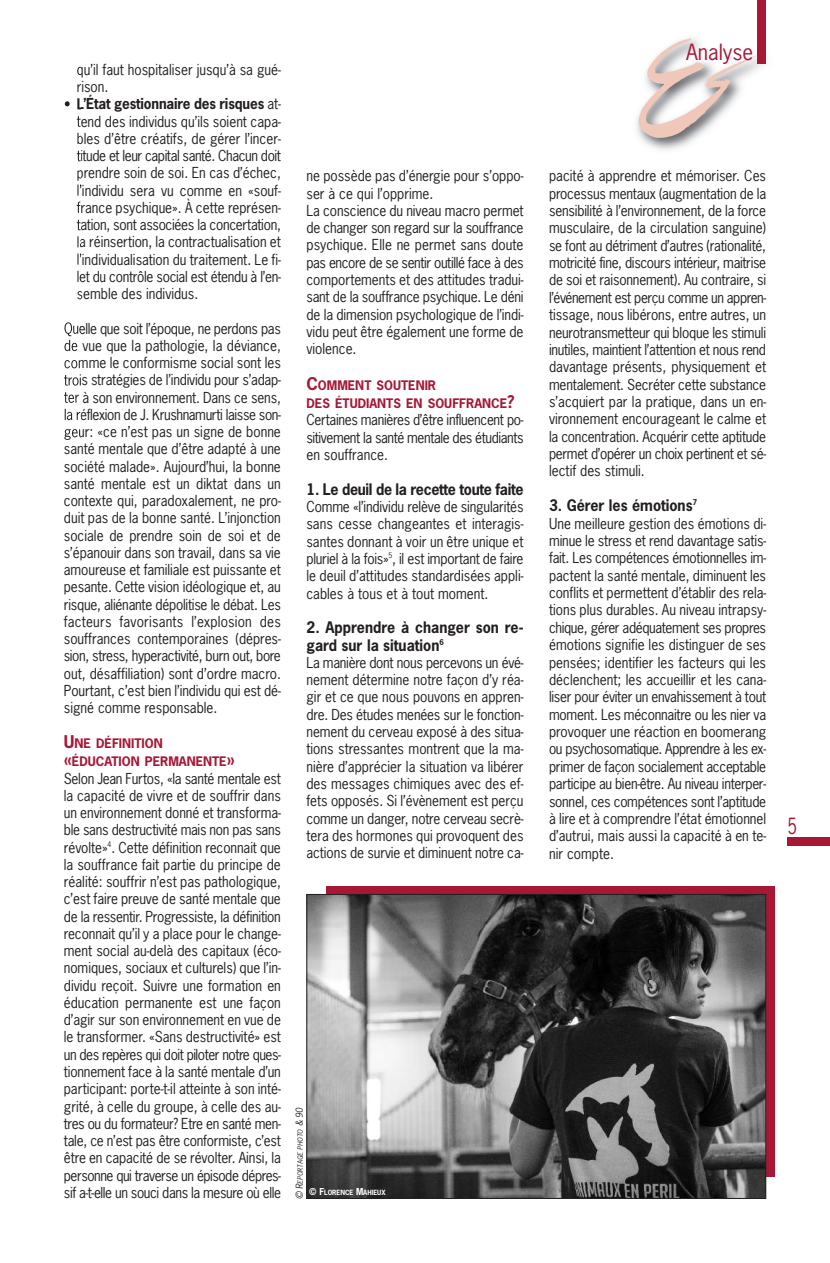
<style>
.page{position:relative;width:830px;height:1263px;background:#fff}
.page>*{position:absolute;margin:0;border:0;box-sizing:border-box;transform-origin:0 0}
.t1{font:21px "News Gothic";color:#a61836}
.t2{font:21px "News Gothic";color:#a61836;scale:.8 1}
.t3{font:700 15px/17.2px "News Gothic";color:#231f20;scale:.95 1}
.t4{font:700 15px "News Gothic";letter-spacing:-.025em;color:#231f20;scale:.95 1}
.t5{font:14.25px/17.2px "News Gothic";letter-spacing:-.005em;color:#231f20;text-align:justify;scale:.95 1}
.t6{font:700 12.3px/18px "News Gothic";color:#a61836}
.t7{font:italic 9px "News Gothic";color:#231f20}
.t8{font:italic 6.75px "News Gothic";color:#231f20}
.t9{font:700 6.75px "News Gothic";color:#fff;scale:.95 1}
.s1{font-weight:700}
.s2{font-size:16.5px}
.s3{font-size:9px}
</style>
<div class="page">
<img style="left:636px;top:32px;width:130px;height:118px">
<svg style="left:638px;top:38px;width:121px;height:100px"></svg>
<div style="left:757px;top:0;width:8px;height:64px;background:#a61836"></div>
<div style="left:787px;top:838px;width:42px;height:8px;background:#a61836"></div>
<svg style="left:77px;top:66px;width:3px;height:9px"></svg>
<svg style="left:77px;top:84px;width:3px;height:8px"></svg>
<svg style="left:65px;top:101px;width:5px;height:5px"></svg>
<img style="left:77px;top:98px;width:3px;height:12px">
<svg style="left:77px;top:116px;width:3px;height:11px"></svg>
<svg style="left:77px;top:133px;width:3px;height:11px"></svg>
<svg style="left:77px;top:150px;width:3px;height:12px"></svg>
<svg style="left:77px;top:170px;width:3px;height:26px"></svg>
<svg style="left:77px;top:202px;width:3px;height:63px"></svg>
<svg style="left:77px;top:271px;width:3px;height:11px"></svg>
<svg style="left:77px;top:291px;width:3px;height:8px"></svg>
<img style="left:64px;top:322px;width:16px;height:14px">
<img style="left:64px;top:340px;width:14px;height:12px">
<img style="left:64px;top:360px;width:16px;height:8px">
<img style="left:64px;top:374px;width:16px;height:12px">
<img style="left:64px;top:392px;width:15px;height:11px">
<img style="left:65px;top:409px;width:15px;height:11px">
<img style="left:64px;top:429px;width:16px;height:11px">
<div style="left:326px;top:885px;width:448px;height:291px;background:#a61836"></div>
<img style="left:308px;top:896px;width:455px;height:301px">
<div style="left:306px;top:894px;width:459px;height:305px;border:1px solid #231f20"></div>
<p class="t5" style="left:77px;top:61px;width:216px">qu’il faut hospitaliser jusqu’à sa gué&shy;rison.</p>
<p class="t5" style="left:77px;top:96px;width:216px;text-indent:-13px">• <span class="s1">L’État gestionnaire des risques</span> at&shy;tend des individus qu’ils soient capa&shy;bles d’être créatifs, de gérer l’incer&shy;titude et leur capital santé. Chacun doit prendre soin de soi. En cas d’échec, l’individu sera vu comme en «souf&shy;france psychique». À cette représen&shy;tation, sont associées la concertation, la réinsertion, la contractualisation et l’individualisation du traitement. Le fi&shy;let du contrôle social est étendu à l’en&shy;semble des individus.</p>
<p class="t5" style="left:64px;top:320px;width:230px">Quelle que soit l’époque, ne perdons pas de vue que la pathologie, la déviance, comme le conformisme social sont les trois stratégies de l’individu pour s’adap&shy;ter à son environnement. Dans ce sens, la réflexion de J. Krushnamurti laisse son&shy;geur: «ce n’est pas un signe de bonne santé mentale que d’être adapté à une société malade». Aujourd’hui, la bonne santé mentale est un diktat dans un contexte qui, paradoxalement, ne pro&shy;duit pas de la bonne santé. L’injonction sociale de prendre soin de soi et de s’épanouir dans son travail, dans sa vie amoureuse et familiale est puissante et pesante. Cette vision idéologique et, au risque, aliénante dépolitise le débat. Les facteurs favorisants l’explosion des souffrances contemporaines (dépres&shy;sion, stress, hyperactivité, burn out, bore out, désaffiliation) sont d’ordre macro.<br>Pourtant, c’est bien l’individu qui est dé&shy;signé comme responsable.</p>
<p class="t6" style="left:64px;top:735px;width:172px"><span class="s2">U</span>NE DÉFINITION <span class="s2">«</span>ÉDUCATION PERMANENTE<span class="s2">»</span></p>
<p class="t5" style="left:64px;top:770px;width:230px">Selon Jean Furtos, «la santé mentale est la capacité de vivre et de souffrir dans un environnement donné et transforma&shy;ble sans destructivité mais non pas sans révolte»<sup>4</sup>. Cette définition reconnait que la souffrance fait partie du principe de réalité: souffrir n’est pas pathologique, c’est faire preuve de santé mentale que de la ressentir. Progressiste, la définition reconnait qu’il y a place pour le change&shy;ment social au-delà des capitaux (éco&shy;nomiques, sociaux et culturels) que l’in&shy;dividu reçoit. Suivre une formation en éducation permanente est une façon d’agir sur son environnement en vue de le transformer. «Sans destructivité» est un des repères qui doit piloter notre ques&shy;tionnement face à la santé mentale d’un participant: porte-t-il atteinte à son inté&shy;grité, à celle du groupe, à celle des au&shy;tres ou du formateur? Etre en santé men&shy;tale, ce n’est pas être conformiste, c’est être en capacité de se révolter. Ainsi, la personne qui traverse un épisode dépres&shy;sif a-t-elle un souci dans la mesure où elle</p>
<p class="t5" style="left:306px;top:168px;width:230px;text-align:left">ne possède pas d’énergie pour s’oppo&shy;ser à ce qui l’opprime.<br>La conscience du niveau macro permet de changer son regard sur la souffrance psychique. Elle ne permet sans doute pas encore de se sentir outillé face à des comportements et des attitudes tradui&shy;sant de la souffrance psychique. Le déni de la dimension psychologique de l’indi&shy;vidu peut être également une forme de violence.</p>
<p class="t6" style="left:306px;top:377px;width:209px"><span class="s2">C</span>OMMENT SOUTENIR<br>DES ÉTUDIANTS EN SOUFFRANCE<span class="s2">?</span></p>
<p class="t5" style="left:306px;top:412px;width:230px">Certaines manières d’être influencent po&shy;sitivement la santé mentale des étudiants en souffrance.</p>
<p class="t4" style="left:306px;top:481px;width:230px">1. Le deuil de la recette toute faite</p>
<p class="t5" style="left:306px;top:498px;width:230px">Comme «l’individu relève de singularités sans cesse changeantes et interagis&shy;santes donnant à voir un être unique et pluriel à la fois»<sup>5</sup>, il est important de faire le deuil d’attitudes standardisées appli&shy;cables à tous et à tout moment.</p>
<p class="t3" style="left:306px;top:619px;width:230px">2. Apprendre à changer son re&shy;gard sur la situation<sup>6</sup></p>
<p class="t5" style="left:306px;top:654px;width:230px">La manière dont nous percevons un évé&shy;nement détermine notre façon d’y réa&shy;gir et ce que nous pouvons en appren&shy;dre. Des études menées sur le fonction&shy;nement du cerveau exposé à des situa&shy;tions stressantes montrent que la ma&shy;nière d’apprécier la situation va libérer des messages chimiques avec des ef&shy;fets opposés. Si l’évènement est perçu comme un danger, notre cerveau secrè&shy;tera des hormones qui provoquent des actions de survie et diminuent notre ca-</p>
<p class="t8" style="left:296px;top:1189px;width:83px;rotate:-90deg"><span class="s3">R</span>EPORTAGE PHOTO <span class="s3">&amp; 90</span></p>
<p class="t7" style="left:294px;top:1199px;width:9px;rotate:-90deg">©</p>
<p class="t9" style="left:309px;top:1189px;width:82px"><span class="s3">© F</span>LORENCE <span class="s3">M</span>AHIEUX</p>
<h1 class="t1" style="left:685px;top:40px;width:69px">Analyse</h1>
<p class="t5" style="left:549px;top:168px;width:230px">pacité à apprendre et mémoriser. Ces processus mentaux (augmentation de la sensibilité à l’environnement, de la force musculaire, de la circulation sanguine) se font au détriment d’autres (rationalité, motricité fine, discours intérieur, maitrise de soi et raisonnement). Au contraire, si l’événement est perçu comme un appren&shy;tissage, nous libérons, entre autres, un neurotransmetteur qui bloque les stimuli inutiles, maintient l’attention et nous rend davantage présents, physiquement et mentalement. Secréter cette substance s’acquiert par la pratique, dans un en&shy;vironnement encourageant le calme et la concentration. Acquérir cette aptitude permet d’opérer un choix pertinent et sé&shy;lectif des stimuli.</p>
<p class="t3" style="left:549px;top:497px;width:157px">3. Gérer les émotions<sup>7</sup></p>
<p class="t5" style="left:549px;top:515px;width:230px">Une meilleure gestion des émotions di&shy;minue le stress et rend davantage satis&shy;fait. Les compétences émotionnelles im&shy;pactent la santé mentale, diminuent les conflits et permettent d’établir des rela&shy;tions plus durables. Au niveau intrapsy&shy;chique, gérer adéquatement ses propres émotions signifie les distinguer de ses pensées; identifier les facteurs qui les déclenchent; les accueillir et les cana&shy;liser pour éviter un envahissement à tout moment. Les méconnaitre ou les nier va provoquer une réaction en boomerang ou psychosomatique. Apprendre à les ex&shy;primer de façon socialement acceptable participe au bien-être. Au niveau interper&shy;sonnel, ces compétences sont l’aptitude à lire et à comprendre l’état émotionnel d’autrui, mais aussi la capacité à en te&shy;nir compte.</p>
<h1 class="t2" style="left:787px;top:814px;width:14px">5</h1>
</div>
